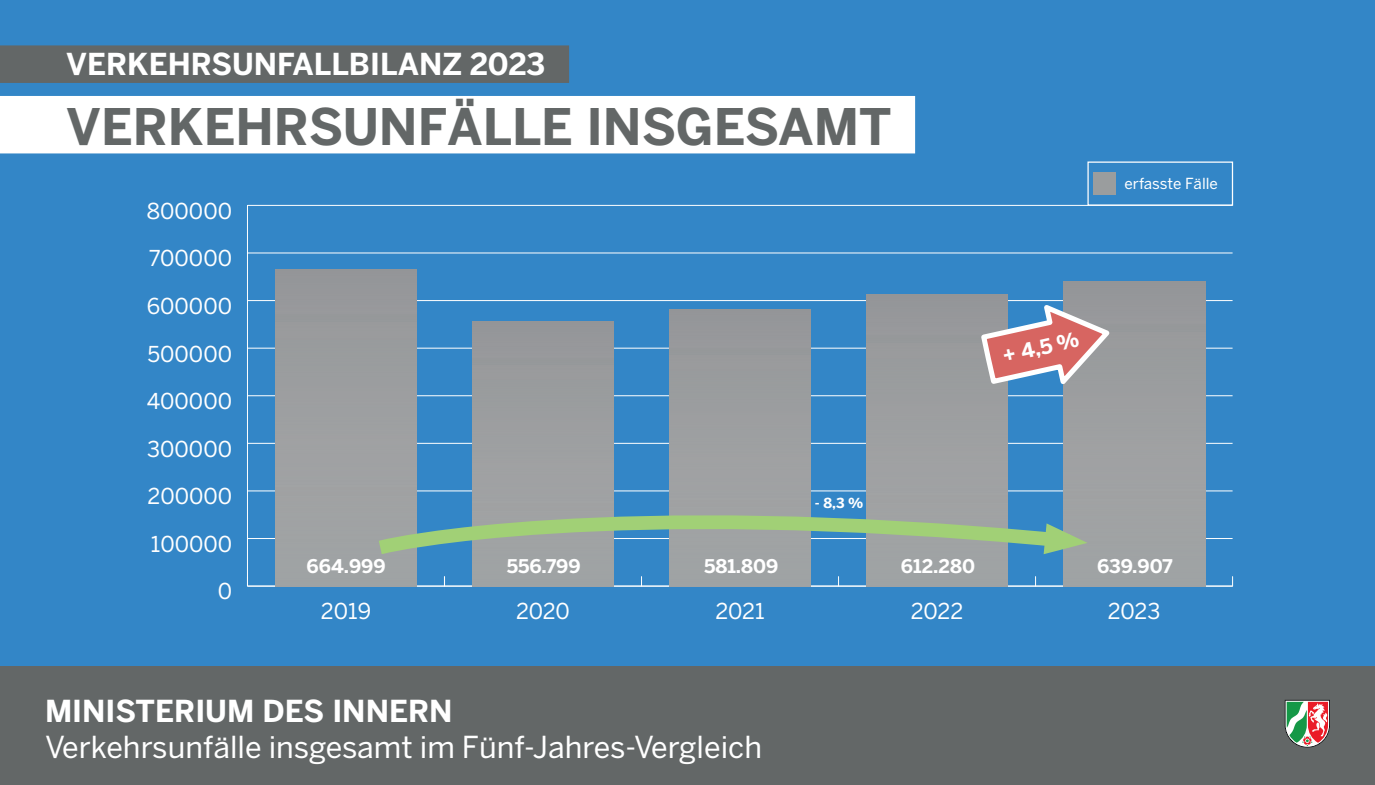
<style>
.page{position:relative;width:1375px;height:785px;background:#fff}
.page>*{position:absolute;margin:0;border:0;box-sizing:border-box;transform-origin:0 0}
.t1{font:700 50px "Benton Sans";color:#636767}
.t2{font:30.12px "Benton Sans";color:#fff}
.t3{font:700 30.12px "Benton Sans";color:#fff}
.t4{font:700 30px "Benton Sans";color:#fff}
.t5{font:21.75px "Benton Sans";color:#fff}
.t6{font:700 20.38px "Benton Sans";color:#fff}
.t7{font:700 18.75px "Benton Sans";color:#fff}
.t8{font:15.12px "Benton Sans";color:#fff}
.t9{font:700 13.75px "Benton Sans";color:#fff}
</style>
<div class="page">
<div style="left:0;top:0;width:1375px;height:770px;background:#3386c7"></div>
<svg style="left:1035px;top:577px;width:2px;height:9px"></svg>
<svg style="left:1232px;top:577px;width:2px;height:9px"></svg>
<hr style="left:247px;top:205px;width:1px;height:381px;background:#fff">
<hr style="left:247px;top:586px;width:986px;height:1px;background:#fff">
<hr style="left:247px;top:538px;width:986px;height:1px;background:#fff">
<hr style="left:247px;top:491px;width:986px;height:1px;background:#fff">
<hr style="left:247px;top:443px;width:986px;height:1px;background:#fff">
<hr style="left:247px;top:395px;width:986px;height:1px;background:#fff">
<hr style="left:247px;top:348px;width:986px;height:1px;background:#fff">
<hr style="left:247px;top:300px;width:986px;height:1px;background:#fff">
<hr style="left:247px;top:253px;width:986px;height:1px;background:#fff">
<hr style="left:247px;top:205px;width:986px;height:1px;background:#fff">
<div style="left:275px;top:270px;width:142px;height:316px;background:#9ea0a1"></div>
<div style="left:472px;top:321px;width:142px;height:265px;background:#9d9fa0"></div>
<div style="left:669px;top:309px;width:142px;height:277px;background:#9d9fa0"></div>
<div style="left:866px;top:295px;width:142px;height:291px;background:#9d9fa1"></div>
<div style="left:1063px;top:282px;width:142px;height:304px;background:#9fa1a2"></div>
<div style="left:0;top:45px;width:569px;height:38px;background:#636767"></div>
<div style="left:0;top:96px;width:915px;height:57px;background:#fff"></div>
<div style="left:0;top:666px;width:1375px;height:119px;background:#636767"></div>
<div style="left:1087px;top:162px;width:146px;height:44px;background:#3386c7;border:1px solid #fff"></div>
<div style="left:1093px;top:172px;width:23px;height:23px;background:#9a9d9e"></div>
<svg style="left:981px;top:300px;width:129px;height:84px"></svg>
<svg style="left:379px;top:515px;width:665px;height:39px"></svg>
<svg style="left:1044px;top:523px;width:43px;height:31px"></svg>
<svg style="left:1285px;top:700px;width:45px;height:48px"></svg>
<h3 class="t4" style="left:66px;top:47px;width:481px">VERKEHRSUNFALLBILANZ 2023</h3>
<h1 class="t1" style="left:66px;top:97px;width:827px">VERKEHRSUNFÄLLE INSGESAMT</h1>
<p class="t5" style="left:147px;top:198px;width:87px">800000</p>
<p class="t5" style="left:149px;top:246px;width:85px">700000</p>
<p class="t5" style="left:147px;top:293px;width:87px">600000</p>
<p class="t5" style="left:147px;top:341px;width:86px">500000</p>
<p class="t5" style="left:147px;top:388px;width:87px">400000</p>
<p class="t5" style="left:147px;top:436px;width:86px">300000</p>
<p class="t5" style="left:148px;top:484px;width:86px">200000</p>
<p class="t5" style="left:151px;top:531px;width:83px">100000</p>
<p class="t5" style="left:218px;top:579px;width:16px">0</p>
<p class="t8" style="left:1125px;top:175px;width:95px">erfasste Fälle</p>
<p class="t6" style="left:1000px;top:344px;width:79px;rotate:-13deg">+ 4,5 %</p>
<p class="t7" style="left:307px;top:555px;width:81px">664.999</p>
<p class="t7" style="left:507px;top:555px;width:76px">556.799</p>
<p class="t7" style="left:704px;top:555px;width:76px">581.809</p>
<p class="t9" style="left:815px;top:495px;width:50px">- 8,3 %</p>
<p class="t7" style="left:901px;top:555px;width:76px">612.280</p>
<p class="t7" style="left:1097px;top:555px;width:77px">639.907</p>
<p class="t5" style="left:321px;top:598px;width:52px">2019</p>
<p class="t5" style="left:516px;top:598px;width:55px">2020</p>
<p class="t5" style="left:715px;top:598px;width:51px">2021</p>
<p class="t5" style="left:911px;top:598px;width:54px">2022</p>
<p class="t5" style="left:1108px;top:598px;width:54px">2023</p>
<h2 class="t3" style="left:45px;top:693px;width:409px">MINISTERIUM DES INNERN</h2>
<h2 class="t2" style="left:45px;top:729px;width:719px">Verkehrsunfälle insgesamt im Fünf-Jahres-Vergleich</h2>
</div>
